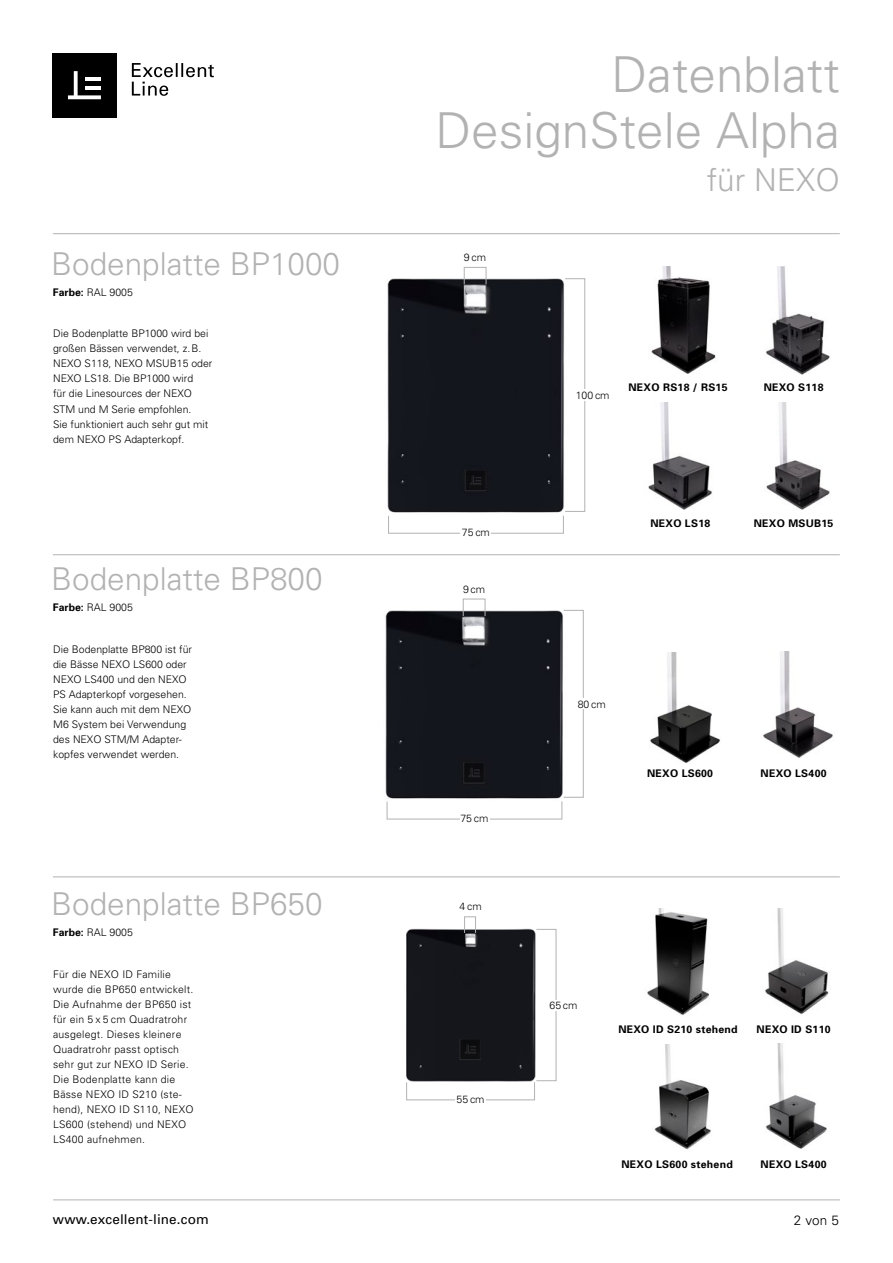
<style>
.page{position:relative;width:893px;height:1263px;background:#fff}
.page>*{position:absolute;margin:0;border:0;box-sizing:border-box;transform-origin:0 0}
.t1{font:300 49.5px/55.5px "Univers";color:#b3b2b2;text-align:right}
.t2{font:300 31.5px "Univers";color:#b3b2b2}
.t3{font:13.5px "Univers";letter-spacing:.01em;color:#000}
.t4{font:300 13.5px "Univers";color:#000}
.t5{font:300 10.5px/15px "Univers";color:#000}
.t6{font:300 10.5px/15px "Univers";letter-spacing:.02em;color:#000}
.t7{font:700 10.5px "Univers";letter-spacing:.025em;color:#000}
.s1{font-weight:700}
</style>
<div class="page">
<img style="left:406px;top:928px;width:141px;height:154px">
<div style="left:52px;top:53px;width:64px;height:64px;background:#000"></div>
<svg style="left:68px;top:71px;width:33px;height:28px"></svg>
<hr style="left:85px;top:77px;width:16px;height:3px;background:#fff">
<hr style="left:85px;top:86px;width:16px;height:4px;background:#fff">
<svg style="left:132px;top:63px;width:82px;height:33px"></svg>
<hr style="left:53px;top:233px;width:787px;height:1px;background:#b3b2b2">
<hr style="left:53px;top:554px;width:787px;height:1px;background:#b3b2b2">
<hr style="left:53px;top:876px;width:787px;height:1px;background:#b3b2b2">
<hr style="left:53px;top:1199px;width:787px;height:1px;background:#b3b2b2">
<div style="left:406px;top:1082px;width:129px;height:18px;border:1px solid #b3b2b2"></div>
<div style="left:536px;top:929px;width:20px;height:152px;border:1px solid #b3b2b2"></div>
<div style="left:455px;top:1094px;width:31px;height:11px;background:#fff"></div>
<div style="left:549px;top:1000px;width:28px;height:10px;background:#fff"></div>
<div style="left:464px;top:917px;width:12px;height:16px;border:1px solid #b3b2b2"></div>
<img style="left:385px;top:607px;width:184px;height:197px">
<div style="left:387px;top:801px;width:175px;height:18px;border:1px solid #b3b2b2"></div>
<div style="left:463px;top:599px;width:22px;height:17px;border:1px solid #b3b2b2"></div>
<div style="left:460px;top:814px;width:29px;height:10px;background:#fff"></div>
<img style="left:387px;top:275px;width:183px;height:238px">
<div style="left:464px;top:267px;width:22px;height:18px;border:1px solid #b3b2b2"></div>
<div style="left:565px;top:279px;width:20px;height:233px;border:1px solid #b3b2b2"></div>
<div style="left:388px;top:515px;width:176px;height:18px;border:1px solid #b3b2b2"></div>
<div style="left:461px;top:528px;width:30px;height:9px;background:#fff"></div>
<div style="left:576px;top:389px;width:34px;height:12px;background:#fff"></div>
<img style="left:766px;top:402px;width:64px;height:108px">
<img style="left:648px;top:402px;width:64px;height:108px">
<img style="left:766px;top:266px;width:64px;height:109px">
<img style="left:651px;top:266px;width:65px;height:108px">
<img style="left:763px;top:652px;width:70px;height:105px">
<img style="left:650px;top:652px;width:70px;height:111px">
<img style="left:765px;top:908px;width:64px;height:106px">
<img style="left:647px;top:908px;width:62px;height:107px">
<img style="left:765px;top:1044px;width:62px;height:105px">
<img style="left:654px;top:1044px;width:57px;height:105px">
<h2 class="t2" style="left:51px;top:244px;width:290px">Bodenplatte BP1000</h2>
<p class="t5" style="left:53px;top:284px;width:81px"><span class="s1">Farbe:</span> RAL 9005</p>
<p class="t5" style="left:53px;top:326px;width:161px">Die Bodenplatte BP1000 wird bei großen Bässen verwendet, z.B.<br>NEXO S118, NEXO MSUB15 oder<br>NEXO LS18. Die BP1000 wird<br>für die Linesources der NEXO<br>STM und M Serie empfohlen.<br>Sie funktioniert auch sehr gut mit dem NEXO PS Adapterkopf.</p>
<h2 class="t2" style="left:51px;top:559px;width:273px">Bodenplatte BP800</h2>
<p class="t5" style="left:53px;top:599px;width:81px"><span class="s1">Farbe:</span> RAL 9005</p>
<p class="t5" style="left:53px;top:641px;width:140px">Die Bodenplatte BP800 ist für die Bässe NEXO LS600 oder<br>NEXO LS400 und den NEXO<br>PS Adapterkopf vorgesehen.<br>Sie kann auch mit dem NEXO<br>M6 System bei Verwendung des NEXO STM/M Adapter&shy;kopfes verwendet werden.</p>
<h2 class="t2" style="left:51px;top:885px;width:273px">Bodenplatte BP650</h2>
<p class="t5" style="left:53px;top:925px;width:81px"><span class="s1">Farbe:</span> RAL 9005</p>
<p class="t6" style="left:53px;top:967px;width:142px">Für die NEXO ID Familie wurde die BP650 entwickelt.<br>Die Aufnahme der BP650 ist für ein 5 x 5 cm Quadratrohr ausgelegt. Dieses kleinere<br>Quadratrohr passt optisch sehr gut zur NEXO ID Serie.<br>Die Bodenplatte kann die<br>Bässe NEXO ID S210 (ste&shy;hend), NEXO ID S110, NEXO<br>LS600 (stehend) und NEXO<br>LS400 aufnehmen.</p>
<p class="t3" style="left:53px;top:1211px;width:157px">www.excellent-line.com</p>
<h1 class="t1" style="left:435px;top:47px;width:406px">Datenblatt<br>DesignStele Alpha</h1>
<h2 class="t2" style="left:707px;top:160px;width:134px">für NEXO</h2>
<p class="t5" style="left:464px;top:250px;width:24px">9cm</p>
<p class="t5" style="left:462px;top:525px;width:30px">75 cm</p>
<p class="t5" style="left:463px;top:582px;width:24px">9cm</p>
<p class="t5" style="left:460px;top:811px;width:30px">75 cm</p>
<p class="t5" style="left:460px;top:899px;width:24px">4cm</p>
<p class="t5" style="left:457px;top:1091px;width:30px">55 cm</p>
<p class="t5" style="left:576px;top:388px;width:35px">100 cm</p>
<p class="t7" style="left:628px;top:381px;width:101px">NEXO RS18 / RS15</p>
<p class="t7" style="left:764px;top:381px;width:61px">NEXO S118</p>
<p class="t7" style="left:650px;top:517px;width:61px">NEXO LS18</p>
<p class="t7" style="left:754px;top:517px;width:81px">NEXO MSUB15</p>
<p class="t5" style="left:578px;top:697px;width:30px">80 cm</p>
<p class="t7" style="left:647px;top:766px;width:67px">NEXO LS600</p>
<p class="t7" style="left:761px;top:766px;width:67px">NEXO LS400</p>
<p class="t5" style="left:549px;top:998px;width:30px">65 cm</p>
<p class="t7" style="left:618px;top:1023px;width:121px">NEXO ID S210 stehend</p>
<p class="t7" style="left:757px;top:1023px;width:76px">NEXO ID S110</p>
<p class="t7" style="left:621px;top:1158px;width:113px">NEXO LS600 stehend</p>
<p class="t7" style="left:761px;top:1158px;width:67px">NEXO LS400</p>
<p class="t4" style="left:794px;top:1212px;width:47px">2 von 5</p>
</div>
